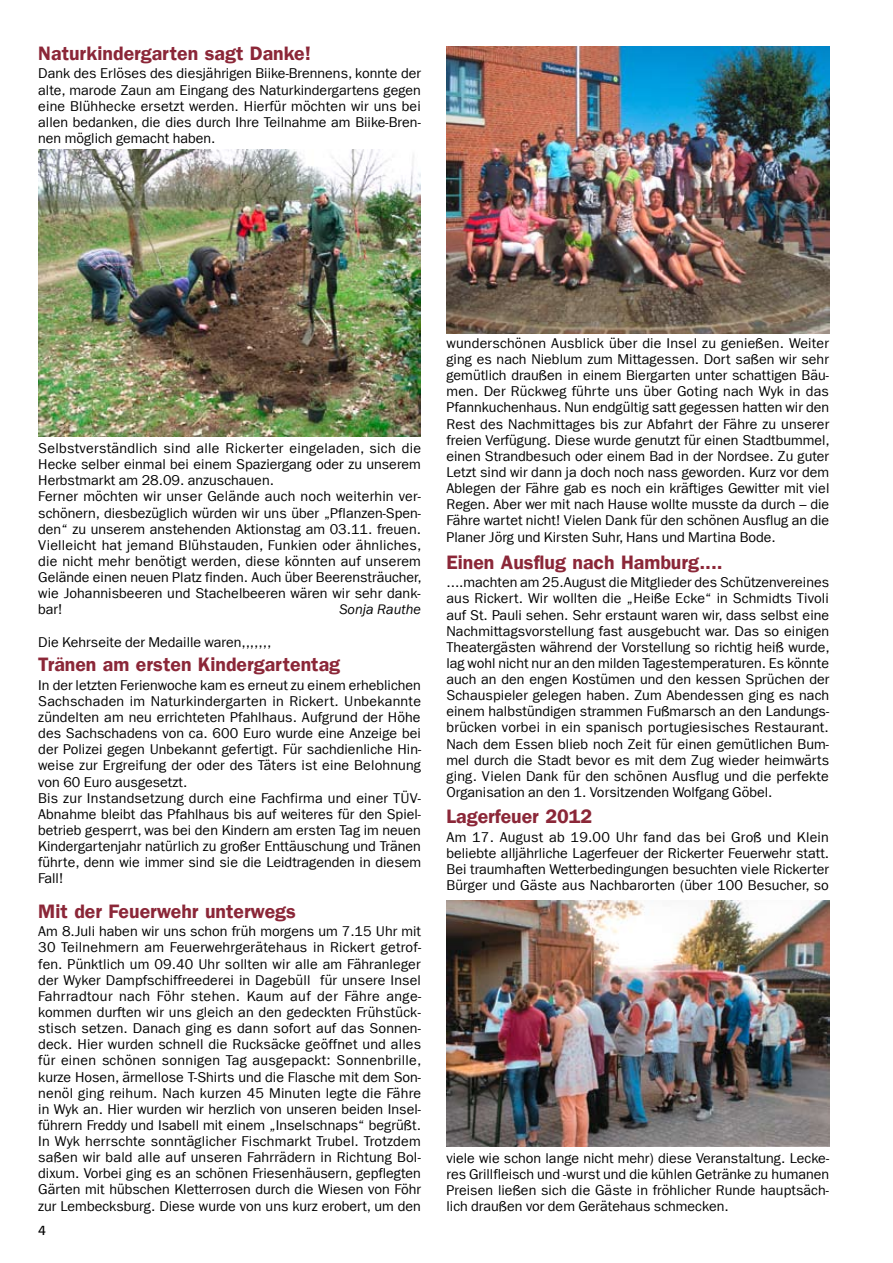
<style>
.page{position:relative;width:893px;height:1263px;background:#fff}
.page>*{position:absolute;margin:0;border:0;box-sizing:border-box;transform-origin:0 0}
.t1{font:19.5px "Franklin Gothic LT Com Dm";color:#8b2738}
.t2{font:14.25px/16.2px "Franklin Gothic LT Com";color:#000;text-align:justify}
.t3{font:italic 14.25px "Franklin Gothic LT Com";color:#000}
.t4{font:13.5px "Formata";color:#000}
</style>
<div class="page">
<img style="left:38px;top:150px;width:383px;height:287px">
<img style="left:446px;top:47px;width:383px;height:287px">
<img style="left:446px;top:900px;width:383px;height:247px">
<h1 class="t1" style="left:38px;top:42px;width:274px">Naturkindergarten sagt Danke!</h1>
<p class="t2" style="left:38px;top:66px;width:384px">Dank des Erlöses des diesjährigen Biike-Brennens, konnte der alte, marode Zaun am Eingang des Naturkindergartens gegen eine Blühhecke ersetzt werden. Hierfür möchten wir uns bei allen bedanken, die dies durch Ihre Teilnahme am Biike-Bren&shy;nen möglich gemacht haben.</p>
<p class="t2" style="left:38px;top:440px;width:385px;text-align:left">Selbstverständlich sind alle Rickerter eingeladen, sich die Hecke selber einmal bei einem Spaziergang oder zu unserem Herbstmarkt am 28.09. anzuschauen.<br>Ferner möchten wir unser Gelände auch noch weiterhin ver&shy;schönern, diesbezüglich würden wir uns über „Pflanzen-Spen&shy;den“ zu unserem anstehenden Aktionstag am 03.11. freuen.<br>Vielleicht hat jemand Blühstauden, Funkien oder ähnliches, die nicht mehr benötigt werden, diese könnten auf unserem Gelände einen neuen Platz finden. Auch über Beerensträucher, wie Johannisbeeren und Stachelbeeren wären wir sehr dank&shy;bar!</p>
<p class="t3" style="left:339px;top:602px;width:83px">Sonja Rauthe</p>
<p class="t2" style="left:38px;top:634px;width:235px">Die Kehrseite der Medaille waren,,,,,,,</p>
<h1 class="t1" style="left:38px;top:653px;width:303px">Tränen am ersten Kindergartentag</h1>
<p class="t2" style="left:38px;top:677px;width:384px;text-align:left">In der letzten Ferienwoche kam es erneut zu einem erheblichen Sachschaden im Naturkindergarten in Rickert. Unbekannte zündelten am neu errichteten Pfahlhaus. Aufgrund der Höhe des Sachschadens von ca. 600 Euro wurde eine Anzeige bei der Polizei gegen Unbekannt gefertigt. Für sachdienliche Hin&shy;weise zur Ergreifung der oder des Täters ist eine Belohnung von 60 Euro ausgesetzt.<br>Bis zur Instandsetzung durch eine Fachfirma und einer TÜV-Abnahme bleibt das Pfahlhaus bis auf weiteres für den Spiel&shy;betrieb gesperrt, was bei den Kindern am ersten Tag im neuen Kindergartenjahr natürlich zu großer Enttäuschung und Tränen führte, denn wie immer sind sie die Leidtragenden in diesem Fall!</p>
<h1 class="t1" style="left:38px;top:900px;width:259px">Mit der Feuerwehr unterwegs</h1>
<p class="t2" style="left:38px;top:923px;width:385px">Am 8.Juli haben wir uns schon früh morgens um 7.15 Uhr mit 30 Teilnehmern am Feuerwehrgerätehaus in Rickert getrof&shy;fen. Pünktlich um 09.40 Uhr sollten wir alle am Fähranleger der Wyker Dampfschiffreederei in Dagebüll für unsere Insel Fahrradtour nach Föhr stehen. Kaum auf der Fähre ange&shy;kommen durften wir uns gleich an den gedeckten Frühstück&shy;stisch setzen. Danach ging es dann sofort auf das Sonnen&shy;deck. Hier wurden schnell die Rucksäcke geöffnet und alles für einen schönen sonnigen Tag ausgepackt: Sonnenbrille, kurze Hosen, ärmellose T-Shirts und die Flasche mit dem Son&shy;nenöl ging reihum. Nach kurzen 45 Minuten legte die Fähre in Wyk an. Hier wurden wir herzlich von unseren beiden Insel&shy;führern Freddy und Isabell mit einem „Inselschnaps“ begrüßt.<br>In Wyk herrschte sonntäglicher Fischmarkt Trubel. Trotzdem saßen wir bald alle auf unseren Fahrrädern in Richtung Bol&shy;dixum. Vorbei ging es an schönen Friesenhäusern, gepflegten Gärten mit hübschen Kletterrosen durch die Wiesen von Föhr zur Lembecksburg. Diese wurde von uns kurz erobert, um den</p>
<p class="t4" style="left:38px;top:1222px;width:9px">4</p>
<p class="t2" style="left:446px;top:335px;width:385px">wunderschönen Ausblick über die Insel zu genießen. Weiter ging es nach Nieblum zum Mittagessen. Dort saßen wir sehr gemütlich draußen in einem Biergarten unter schattigen Bäu&shy;men. Der Rückweg führte uns über Goting nach Wyk in das Pfannkuchenhaus. Nun endgültig satt gegessen hatten wir den Rest des Nachmittages bis zur Abfahrt der Fähre zu unserer freien Verfügung. Diese wurde genutzt für einen Stadtbummel, einen Strandbesuch oder einem Bad in der Nordsee. Zu guter Letzt sind wir dann ja doch noch nass geworden. Kurz vor dem Ablegen der Fähre gab es noch ein kräftiges Gewitter mit viel Regen. Aber wer mit nach Hause wollte musste da durch – die Fähre wartet nicht! Vielen Dank für den schönen Ausflug an die Planer Jörg und Kirsten Suhr, Hans und Martina Bode.</p>
<h1 class="t1" style="left:446px;top:551px;width:278px">Einen Ausflug nach Hamburg....</h1>
<p class="t2" style="left:446px;top:574px;width:385px">....machten am 25.August die Mitglieder des Schützenvereines aus Rickert. Wir wollten die „Heiße Ecke“ in Schmidts Tivoli auf St. Pauli sehen. Sehr erstaunt waren wir, dass selbst eine Nachmittagsvorstellung fast ausgebucht war. Das so einigen Theatergästen während der Vorstellung so richtig heiß wurde, lag wohl nicht nur an den milden Tagestemperaturen. Es könnte auch an den engen Kostümen und den kessen Sprüchen der Schauspieler gelegen haben. Zum Abendessen ging es nach einem halbstündigen strammen Fußmarsch an den Landungs&shy;brücken vorbei in ein spanisch portugiesisches Restaurant.<br>Nach dem Essen blieb noch Zeit für einen gemütlichen Bum&shy;mel durch die Stadt bevor es mit dem Zug wieder heimwärts ging. Vielen Dank für den schönen Ausflug und die perfekte Organisation an den 1. Vorsitzenden Wolfgang Göbel.</p>
<h1 class="t1" style="left:446px;top:805px;width:147px">Lagerfeuer 2012</h1>
<p class="t2" style="left:446px;top:829px;width:384px">Am 17. August ab 19.00 Uhr fand das bei Groß und Klein beliebte alljährliche Lagerfeuer der Rickerter Feuerwehr statt.<br>Bei traumhaften Wetterbedingungen besuchten viele Rickerter Bürger und Gäste aus Nachbarorten (über 100 Besucher, so</p>
<p class="t2" style="left:446px;top:1150px;width:384px">viele wie schon lange nicht mehr) diese Veranstaltung. Lecke&shy;res Grillfleisch und -wurst und die kühlen Getränke zu humanen Preisen ließen sich die Gäste in fröhlicher Runde hauptsäch&shy;lich draußen vor dem Gerätehaus schmecken.</p>
</div>
